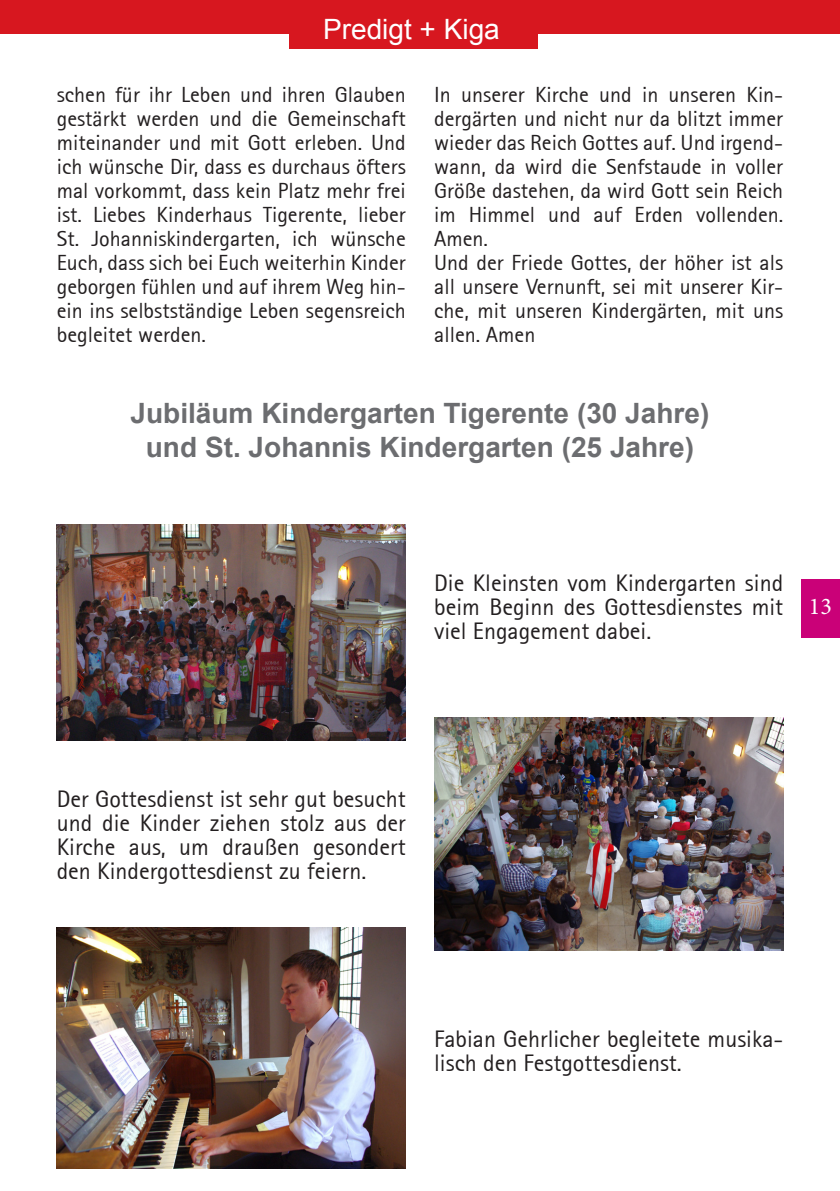
<style>
.page{position:relative;width:840px;height:1191px;background:#fff}
.page>*{position:absolute;margin:0;border:0;box-sizing:border-box;transform-origin:0 0}
.t1{font:700 28px/33.6px "Arial";color:#6c6d70;text-align:center}
.t2{font:28px "Arial";color:#fff}
.t3{font:24px/24px "Rotis Sans Serif 55";color:#231f20;text-align:justify}
.t4{font:24px "Minion Pro";color:#fff}
.t5{font:22px/24px "Rotis Sans Serif 55";color:#231f20;text-align:justify}
</style>
<div class="page">
<div style="left:801px;top:579px;width:38px;height:59px;background:#ca0178"></div>
<div style="left:0;top:0;width:839px;height:33px;background:#d7171f"></div>
<div style="left:289px;top:0;width:249px;height:49px;background:#d7171f"></div>
<img style="left:57px;top:524px;width:348px;height:216px">
<img style="left:434px;top:717px;width:348px;height:234px">
<img style="left:57px;top:927px;width:348px;height:241px">
<p class="t2" style="left:323px;top:10px;width:178px">Predigt + Kiga</p>
<p class="t5" style="left:57px;top:82px;width:350px">schen für ihr Leben und ihren Glauben gestärkt werden und die Gemeinschaft miteinander und mit Gott erleben. Und ich wünsche Dir, dass es durchaus öfters mal vorkommt, dass kein Platz mehr frei ist. Liebes Kinderhaus Tigerente, lieber St. Johanniskindergarten, ich wünsche Euch, dass sich bei Euch weiterhin Kinder geborgen fühlen und auf ihrem Weg hin&shy;ein ins selbstständige Leben segensreich begleitet werden.</p>
<p class="t5" style="left:434px;top:82px;width:350px;text-align:left">In unserer Kirche und in unseren Kin&shy;dergärten und nicht nur da blitzt immer wieder das Reich Gottes auf. Und irgend&shy;wann, da wird die Senfstaude in voller Größe dastehen, da wird Gott sein Reich im Himmel und auf Erden vollenden.<br>Amen.<br>Und der Friede Gottes, der höher ist als all unsere Vernunft, sei mit unserer Kir&shy;che, mit unseren Kindergärten, mit uns allen. Amen</p>
<p class="t1" style="left:130px;top:397px;width:580px">Jubiläum Kindergarten Tigerente (30 Jahre) und St. Johannis Kindergarten (25 Jahre)</p>
<p class="t3" style="left:434px;top:570px;width:350px">Die Kleinsten vom Kindergarten sind beim Beginn des Gottesdienstes mit viel Engagement dabei.</p>
<p class="t4" style="left:808px;top:590px;width:25px">13</p>
<p class="t3" style="left:57px;top:786px;width:350px">Der Gottesdienst ist sehr gut besucht und die Kinder ziehen stolz aus der Kirche aus, um draußen gesondert den Kindergottesdienst zu feiern.</p>
<p class="t3" style="left:434px;top:1026px;width:350px">Fabian Gehrlicher begleitete musika&shy;lisch den Festgottesdienst.</p>
</div>
